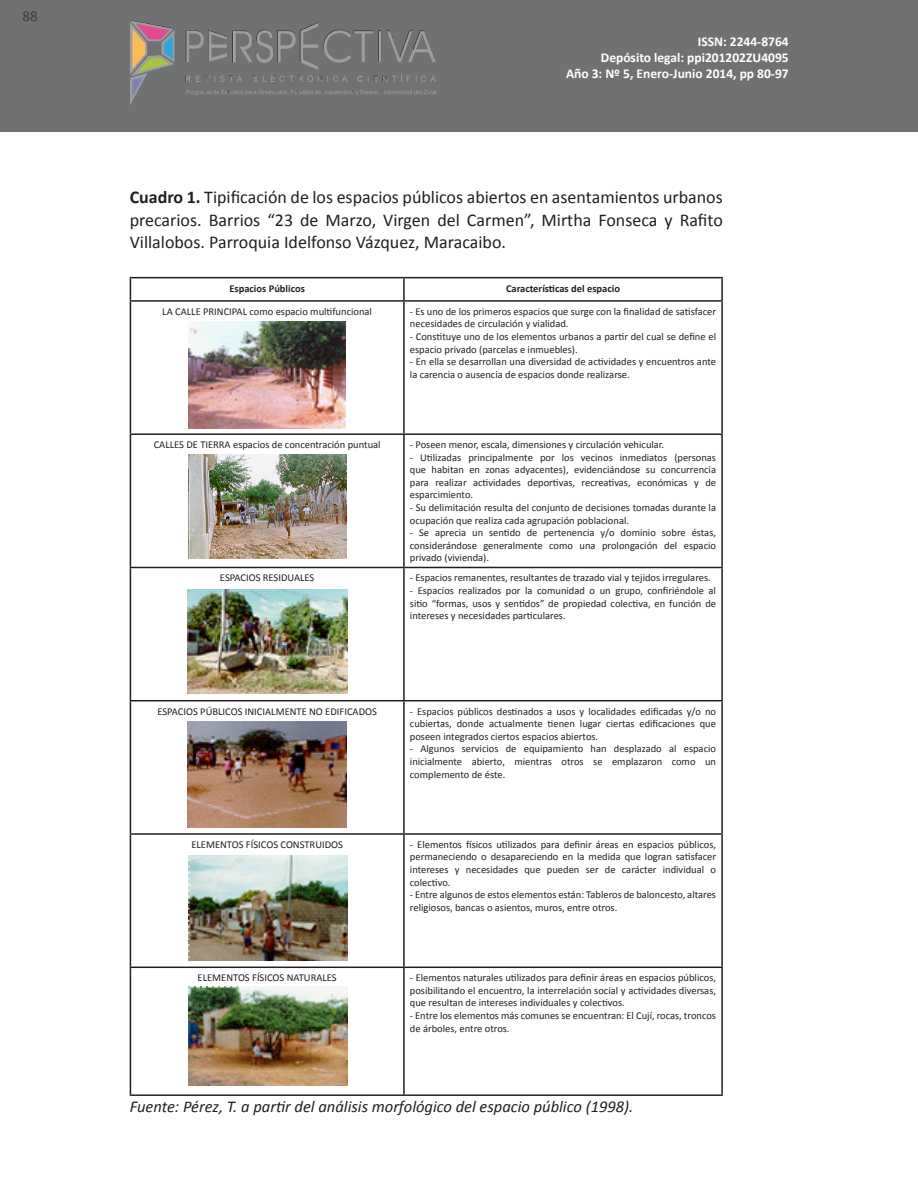
<style>
.page{position:relative;width:918px;height:1188px;background:#fff}
.page>*{position:absolute;margin:0;border:0;box-sizing:border-box;transform-origin:0 0}
.Paragraph_Style_2{font:18px/22.5px "Calibri";color:#231f20;text-align:justify}
.Paragraph_Style_2-2{font:italic 16.5px "Calibri";color:#231f20}
.t1{font:15px "Calibri";color:#3e3e3f}
.t2{font:700 13.5px/16.2px "Calibri";color:#fff;text-align:right}
.bibliografia{font:10.5px/12.6px "Calibri";color:#231f20;text-align:justify}
.bibliografia-2{font:700 10.5px "Calibri";color:#231f20}
.s1{font-weight:700}
</style>
<div class="page">
<div style="left:0;top:0;width:918px;height:132px;background:#707173"></div>
<img style="left:130px;top:21px;width:306px;height:83px">
<hr style="left:130px;top:277px;width:274px;height:1px;background:#231f20">
<svg style="left:130px;top:278px;width:1px;height:22px"></svg>
<hr style="left:404px;top:277px;width:319px;height:1px;background:#231f20">
<hr style="left:403px;top:278px;width:2px;height:22px;background:#231f20">
<hr style="left:721px;top:278px;width:2px;height:22px;background:#231f20">
<hr style="left:130px;top:300px;width:274px;height:2px;background:#231f20">
<hr style="left:130px;top:302px;width:1px;height:131px;background:#231f20">
<hr style="left:404px;top:300px;width:319px;height:2px;background:#231f20">
<hr style="left:403px;top:302px;width:2px;height:131px;background:#231f20">
<hr style="left:721px;top:302px;width:2px;height:131px;background:#231f20">
<hr style="left:130px;top:433px;width:274px;height:2px;background:#231f20">
<hr style="left:130px;top:435px;width:1px;height:132px;background:#231f20">
<hr style="left:404px;top:433px;width:319px;height:2px;background:#231f20">
<hr style="left:403px;top:435px;width:2px;height:132px;background:#231f20">
<hr style="left:721px;top:435px;width:2px;height:132px;background:#231f20">
<hr style="left:130px;top:567px;width:274px;height:1px;background:#231f20">
<hr style="left:130px;top:568px;width:1px;height:132px;background:#231f20">
<hr style="left:404px;top:567px;width:319px;height:1px;background:#231f20">
<hr style="left:403px;top:568px;width:2px;height:132px;background:#231f20">
<hr style="left:721px;top:568px;width:2px;height:132px;background:#231f20">
<hr style="left:130px;top:700px;width:274px;height:1px;background:#231f20">
<hr style="left:130px;top:701px;width:1px;height:132px;background:#231f20">
<hr style="left:404px;top:700px;width:319px;height:1px;background:#231f20">
<hr style="left:403px;top:701px;width:2px;height:132px;background:#231f20">
<hr style="left:721px;top:701px;width:2px;height:132px;background:#231f20">
<hr style="left:130px;top:833px;width:274px;height:2px;background:#231f20">
<hr style="left:130px;top:835px;width:1px;height:132px;background:#231f20">
<hr style="left:404px;top:833px;width:319px;height:2px;background:#231f20">
<hr style="left:403px;top:835px;width:2px;height:132px;background:#231f20">
<hr style="left:721px;top:835px;width:2px;height:132px;background:#231f20">
<hr style="left:130px;top:967px;width:274px;height:1px;background:#231f20">
<hr style="left:130px;top:968px;width:1px;height:126px;background:#231f20">
<hr style="left:404px;top:967px;width:319px;height:1px;background:#231f20">
<hr style="left:403px;top:968px;width:2px;height:126px;background:#231f20">
<hr style="left:721px;top:968px;width:2px;height:126px;background:#231f20">
<hr style="left:130px;top:1094px;width:274px;height:2px;background:#231f20">
<hr style="left:404px;top:1094px;width:319px;height:2px;background:#231f20">
<img style="left:188px;top:322px;width:158px;height:106px">
<img style="left:189px;top:455px;width:158px;height:103px">
<img style="left:188px;top:589px;width:159px;height:105px">
<img style="left:188px;top:721px;width:159px;height:107px">
<img style="left:189px;top:856px;width:158px;height:105px">
<img style="left:189px;top:987px;width:158px;height:99px">
<h3 class="t1" style="left:22px;top:6px;width:17px">88</h3>
<p class="t2" style="left:566px;top:33px;width:224px">ISSN: 2244-8764<br>Depósito legal: ppi201202ZU4095<br>Año 3: Nº 5, Enero-Junio 2014, pp 80-97</p>
<p class="Paragraph_Style_2" style="left:130px;top:186px;width:595px"><span class="s1">Cuadro 1.</span> Tipificación de los espacios públicos abiertos en asentamientos urbanos precarios. Barrios “23 de Marzo, Virgen del Carmen”, Mirtha Fonseca y Rafito Villalobos. Parroquia Idelfonso Vázquez, Maracaibo.</p>
<p class="bibliografia-2" style="left:229px;top:281px;width:77px">Espacios Públicos</p>
<p class="bibliografia-2" style="left:506px;top:281px;width:116px">Características del espacio</p>
<p class="bibliografia" style="left:162px;top:305px;width:211px">LA CALLE PRINCIPAL como espacio multifuncional</p>
<p class="bibliografia" style="left:410px;top:305px;width:308px">- Es uno de los primeros espacios que surge con la finalidad de satisfacer necesidades de circulación y vialidad.</p>
<p class="bibliografia" style="left:410px;top:330px;width:308px">- Constituye uno de los elementos urbanos a partir del cual se define el espacio privado (parcelas e inmuebles).</p>
<p class="bibliografia" style="left:410px;top:355px;width:308px">- En ella se desarrollan una diversidad de actividades y encuentros ante la carencia o ausencia de espacios donde realizarse.</p>
<p class="bibliografia" style="left:154px;top:438px;width:228px">CALLES DE TIERRA espacios de concentración puntual</p>
<p class="bibliografia" style="left:410px;top:438px;width:256px">- Poseen menor, escala, dimensiones y circulación vehicular.</p>
<p class="bibliografia" style="left:410px;top:451px;width:308px">- Utilizadas principalmente por los vecinos inmediatos (personas que habitan en zonas adyacentes), evidenciándose su concurrencia para realizar actividades deportivas, recreativas, económicas y de esparcimiento.</p>
<p class="bibliografia" style="left:410px;top:501px;width:308px">- Su delimitación resulta del conjunto de decisiones tomadas durante la ocupación que realiza cada agrupación poblacional.</p>
<p class="bibliografia" style="left:410px;top:527px;width:308px">- Se aprecia un sentido de pertenencia y/o dominio sobre éstas, considerándose generalmente como una prolongación del espacio privado (vivienda).</p>
<p class="bibliografia" style="left:220px;top:572px;width:96px">ESPACIOS RESIDUALES</p>
<p class="bibliografia" style="left:410px;top:572px;width:302px">- Espacios remanentes, resultantes de trazado vial y tejidos irregulares.</p>
<p class="bibliografia" style="left:410px;top:584px;width:308px">- Espacios realizados por la comunidad o un grupo, confiriéndole al sitio “formas, usos y sentidos” de propiedad colectiva, en función de intereses y necesidades particulares.</p>
<p class="bibliografia" style="left:157px;top:705px;width:221px">ESPACIOS PÚBLICOS INICIALMENTE NO EDIFICADOS</p>
<p class="bibliografia" style="left:410px;top:705px;width:308px">- Espacios públicos destinados a usos y localidades edificadas y/o no cubiertas, donde actualmente tienen lugar ciertas edificaciones que poseen integrados ciertos espacios abiertos.</p>
<p class="bibliografia" style="left:410px;top:743px;width:308px">- Algunos servicios de equipamiento han desplazado al espacio inicialmente abierto, mientras otros se emplazaron como un complemento de éste.</p>
<p class="bibliografia" style="left:191px;top:838px;width:153px">ELEMENTOS FÍSICOS CONSTRUIDOS</p>
<p class="bibliografia" style="left:410px;top:838px;width:308px">- Elementos físicos utilizados para definir áreas en espacios públicos, permaneciendo o desapareciendo en la medida que logran satisfacer intereses y necesidades que pueden ser de carácter individual o colectivo.</p>
<p class="bibliografia" style="left:410px;top:889px;width:308px">- Entre algunos de estos elementos están: Tableros de baloncesto, altares religiosos, bancas o asientos, muros, entre otros.</p>
<p class="bibliografia" style="left:198px;top:971px;width:141px">ELEMENTOS FÍSICOS NATURALES</p>
<p class="bibliografia" style="left:410px;top:971px;width:308px">- Elementos naturales utilizados para definir áreas en espacios públicos, posibilitando el encuentro, la interrelación social y actividades diversas, que resultan de intereses individuales y colectivos.</p>
<p class="bibliografia" style="left:410px;top:1009px;width:308px">- Entre los elementos más comunes se encuentran: El Cují, rocas, troncos de árboles, entre otros.</p>
<p class="Paragraph_Style_2-2" style="left:130px;top:1096px;width:505px">Fuente: Pérez, T. a partir del análisis morfológico del espacio público (1998).</p>
</div>
